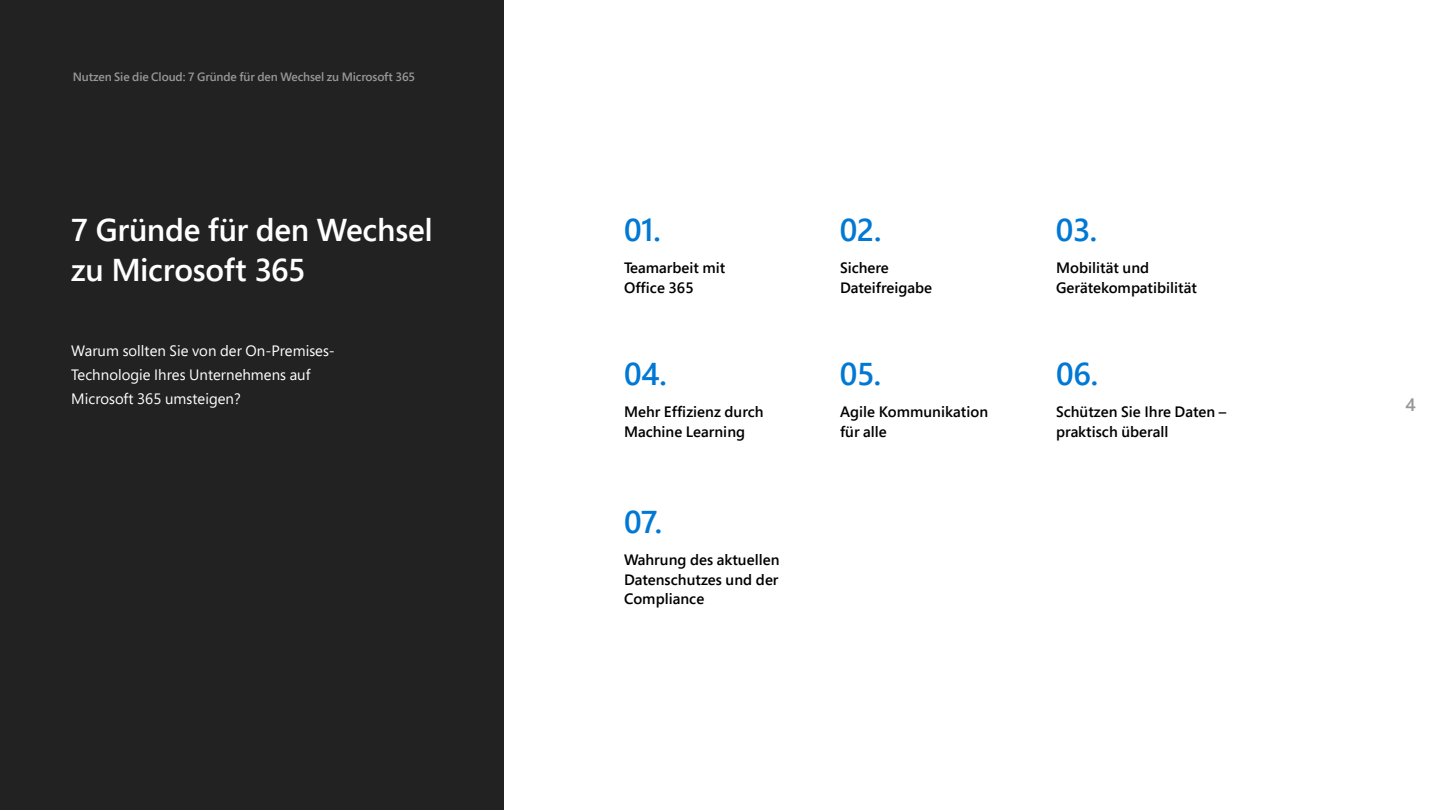
<style>
.page{position:relative;width:1440px;height:810px;background:#fff}
.page>*{position:absolute;margin:0;border:0;box-sizing:border-box;transform-origin:0 0}
.t1{font:600 31.5px/39.8px "Segoe Pro";letter-spacing:-.005em;color:#fff}
.t2{font:600 31.5px "Segoe Pro";letter-spacing:-.015em;color:#0078d4}
.t3{font:600 18px "Segoe Pro";color:#979797}
.t4{font:600 15px/19.5px "Segoe Pro";letter-spacing:.005em;color:#000}
.t5{font:15px/24px "Segoe Pro";letter-spacing:.005em;color:#fff}
.t6{font:600 12px "Segoe Pro";letter-spacing:-.01em;color:#979797}
</style>
<div class="page">
<div style="left:0;top:0;width:504px;height:810px;background:#232222"></div>
<p class="t6" style="left:73px;top:69px;width:344px">Nutzen Sie die Cloud: 7 Gründe für den Wechsel zu Microsoft 365</p>
<h1 class="t1" style="left:71px;top:209px;width:363px">7 Gründe für den Wechsel zu Microsoft 365</h1>
<p class="t5" style="left:71px;top:338px;width:265px">Warum sollten Sie von der On-Premises-<br>Technologie Ihres Unternehmens auf<br>Microsoft 365 umsteigen?</p>
<h1 class="t2" style="left:624px;top:208px;width:38px">01.</h1>
<h1 class="t2" style="left:840px;top:208px;width:43px">02.</h1>
<h1 class="t2" style="left:1056px;top:208px;width:43px">03.</h1>
<p class="t4" style="left:624px;top:258px;width:103px">Teamarbeit mit<br>Office 365</p>
<p class="t4" style="left:840px;top:258px;width:94px">Sichere<br>Dateifreigabe</p>
<p class="t4" style="left:1056px;top:258px;width:142px">Mobilität und<br>Gerätekompatibilität</p>
<h1 class="t2" style="left:624px;top:353px;width:45px">04.</h1>
<p class="t4" style="left:624px;top:402px;width:141px">Mehr Effizienz durch<br>Machine Learning</p>
<h1 class="t2" style="left:840px;top:353px;width:43px">05.</h1>
<p class="t4" style="left:840px;top:402px;width:150px">Agile Kommunikation für alle</p>
<h1 class="t2" style="left:1056px;top:353px;width:44px">06.</h1>
<p class="t4" style="left:1056px;top:402px;width:172px">Schützen Sie Ihre Daten – praktisch überall</p>
<p class="t3" style="left:1406px;top:392px;width:12px">4</p>
<h1 class="t2" style="left:624px;top:500px;width:40px">07.</h1>
<p class="t4" style="left:624px;top:550px;width:157px;text-align:justify">Wahrung des aktuellen Datenschutzes und der Compliance</p>
</div>
